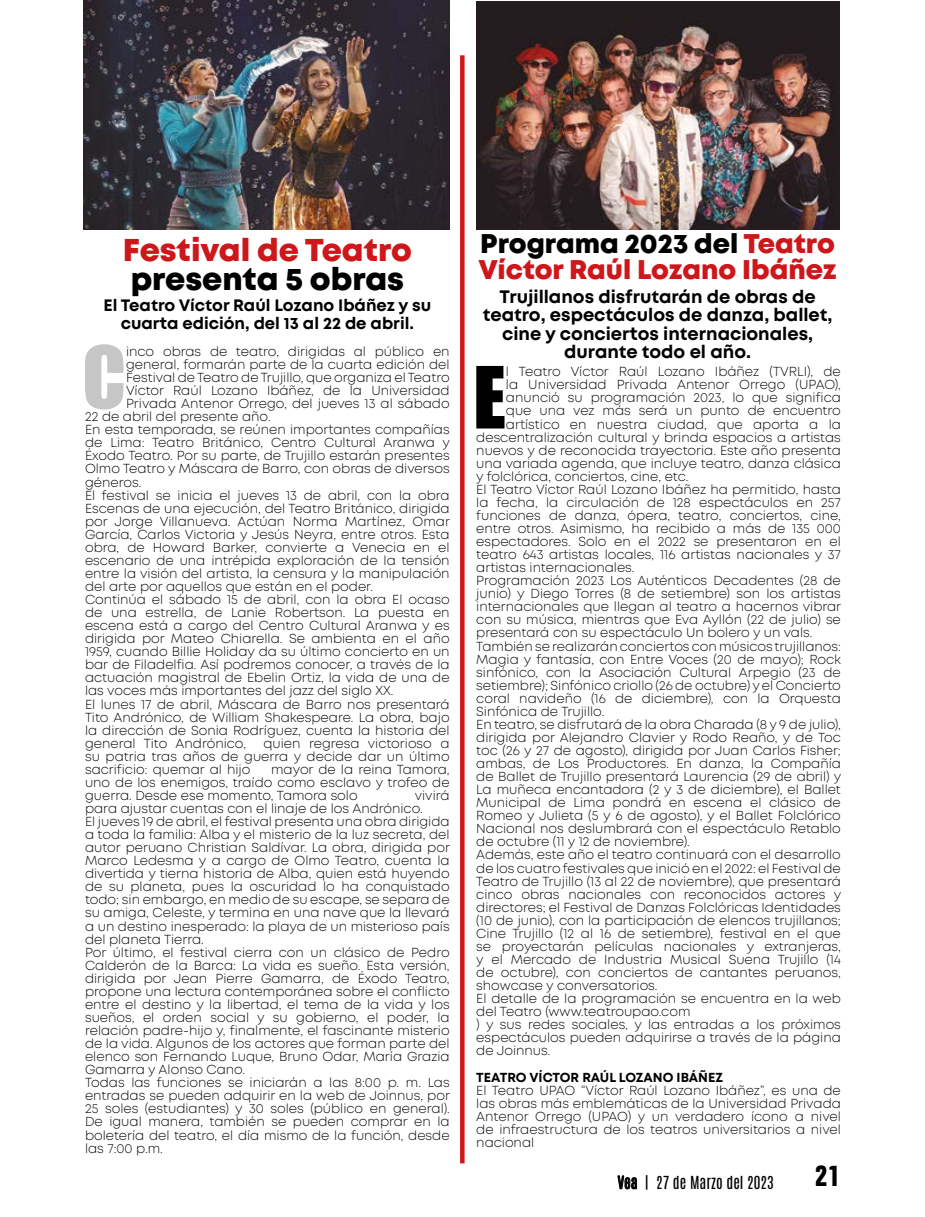
<style>
.page{position:relative;width:925px;height:1217px;background:#fff}
.page>*{position:absolute;margin:0;border:0;box-sizing:border-box;transform-origin:0 0}
.t1{font:79.05px "Impact";color:#c6c6c6}
.t2{font:79.05px "Impact";color:#000}
.t3{font:800 31.5px/28.8px "Mont";color:#cd171a}
.t4{font:700 condensed 30px "Folio BT";color:#000}
.t5{font:800 27px/26.4px "Mont";color:#cd171a}
.t6{font:700 18px/18.6px "Mont";color:#000;text-align:center}
.t7{font:700 16.5px/18px "Mont";color:#000;text-align:center}
.t8{font:15px "Antonio";color:#000}
.t9{font:300 13.05px/13px "Mont";color:#000;text-align:justify}
.t10{font:700 13.05px "Mont";color:#000}
.s1{color:#000}
</style>
<div class="page">
<svg style="left:617px;top:1175px;width:20px;height:14px"></svg>
<svg style="left:460px;top:55px;width:4px;height:1107px;background:#cd1b1e"></svg>
<img style="left:84px;top:0;width:366px;height:229px">
<img style="left:476px;top:1px;width:364px;height:228px">
<p class="t3" style="left:123px;top:236px;width:290px">Festival de Teatro <span class="s1">presenta 5 obras</span></p>
<p class="t7" style="left:103px;top:296px;width:329px">El Teatro Víctor Raúl Lozano Ibáñez y su cuarta edición, del 13 al 22 de abril.</p>
<p class="t1" style="left:82px;top:316px;width:45px">C</p>
<p class="t9" style="left:126px;top:345px;width:325px">inco obras de teatro, dirigidas al público en</p>
<p class="t9" style="left:126px;top:358px;width:325px">general, formarán parte de la cuarta edición del</p>
<p class="t9" style="left:126px;top:371px;width:325px">Festival de Teatro de Trujillo, que organiza el Teatro</p>
<p class="t9" style="left:126px;top:384px;width:325px">Víctor Raúl Lozano Ibáñez, de la Universidad</p>
<p class="t9" style="left:126px;top:397px;width:325px">Privada Antenor Orrego, del jueves 13 al sábado</p>
<p class="t9" style="left:85px;top:410px;width:187px">22 de abril del presente año.</p>
<p class="t9" style="left:85px;top:423px;width:366px">En esta temporada, se reúnen importantes compañías de Lima: Teatro Británico, Centro Cultural Aranwa y Éxodo Teatro. Por su parte, de Trujillo estarán presentes Olmo Teatro y Máscara de Barro, con obras de diversos géneros.</p>
<p class="t9" style="left:85px;top:488px;width:366px">El festival se inicia el jueves 13 de abril, con la obra Escenas de una ejecución, del Teatro Británico, dirigida por Jorge Villanueva. Actúan Norma Martínez, Omar García, Carlos Victoria y Jesús Neyra, entre otros. Esta obra, de Howard Barker, convierte a Venecia en el escenario de una intrépida exploración de la tensión entre la visión del artista, la censura y la manipulación del arte por aquellos que están en el poder.</p>
<p class="t9" style="left:85px;top:593px;width:366px">Continúa el sábado 15 de abril, con la obra El ocaso de una estrella, de Lanie Robertson. La puesta en escena está a cargo del Centro Cultural Aranwa y es dirigida por Mateo Chiarella. Se ambienta en el año 1959, cuando Billie Holiday da su último concierto en un bar de Filadelfia. Así podremos conocer, a través de la actuación magistral de Ebelin Ortiz, la vida de una de las voces más importantes del jazz del siglo XX.</p>
<p class="t9" style="left:85px;top:697px;width:366px">El lunes 17 de abril, Máscara de Barro nos presentará Tito Andrónico, de William Shakespeare. La obra, bajo la dirección de Sonia Rodríguez, cuenta la historia del general Tito Andrónico,</p>
<p class="t9" style="left:85px;top:736px;width:366px;text-indent:178px">quien regresa victorioso a su patria tras años de guerra y decide dar un último sacrificio: quemar al hijo</p>
<p class="t9" style="left:85px;top:762px;width:366px;text-indent:186px">mayor de la reina Tamora, uno de los enemigos, traído como esclavo y trofeo de guerra. Desde ese momento, Tamora solo</p>
<p class="t9" style="left:85px;top:788px;width:366px;text-indent:330px">vivirá para ajustar cuentas con el linaje de los Andrónico.</p>
<p class="t9" style="left:85px;top:814px;width:366px">El jueves 19 de abril, el festival presenta una obra dirigida a toda la familia: Alba y el misterio de la luz secreta, del autor peruano Christian Saldívar. La obra, dirigida por Marco Ledesma y a cargo de Olmo Teatro, cuenta la divertida y tierna historia de Alba, quien está huyendo de su planeta, pues la oscuridad lo ha conquistado todo; sin embargo, en medio de su escape, se separa de su amiga, Celeste, y termina en una nave que la llevará a un destino inesperado: la playa de un misterioso país del planeta Tierra.</p>
<p class="t9" style="left:85px;top:945px;width:366px">Por último, el festival cierra con un clásico de Pedro Calderón de la Barca: La vida es sueño. Esta versión, dirigida por Jean Pierre Gamarra, de Éxodo Teatro, propone una lectura contemporánea sobre el conflicto entre el destino y la libertad, el tema de la vida y los sueños, el orden social y su gobierno, el poder, la relación padre-hijo y, finalmente, el fascinante misterio de la vida. Algunos de los actores que forman parte del elenco son Fernando Luque, Bruno Odar, María Grazia Gamarra y Alonso Cano.</p>
<p class="t9" style="left:85px;top:1075px;width:366px">Todas las funciones se iniciarán a las 8:00 p. m. Las entradas se pueden adquirir en la web de Joinnus, por 25 soles (estudiantes) y 30 soles (público en general).<br>De igual manera, también se pueden comprar en la boletería del teatro, el día mismo de la función, desde las 7:00 p.m.</p>
<p class="t5" style="left:478px;top:230px;width:360px"><span class="s1">Programa 2023 del</span> Teatro<br>Víctor Raúl Lozano Ibáñez</p>
<p class="t6" style="left:483px;top:287px;width:351px">Trujillanos disfrutarán de obras de teatro, espectáculos de danza, ballet, cine y conciertos internacionales, durante todo el año.</p>
<p class="t2" style="left:473px;top:336px;width:34px">E</p>
<p class="t9" style="left:506px;top:365px;width:336px">l Teatro Víctor Raúl Lozano Ibáñez (TVRLI), de</p>
<p class="t9" style="left:506px;top:378px;width:336px">la Universidad Privada Antenor Orrego (UPAO),</p>
<p class="t9" style="left:506px;top:391px;width:336px">anunció su programación 2023, lo que significa</p>
<p class="t9" style="left:506px;top:404px;width:336px">que una vez más será un punto de encuentro</p>
<p class="t9" style="left:506px;top:417px;width:336px">artístico en nuestra ciudad, que aporta a la</p>
<p class="t9" style="left:476px;top:430px;width:366px">descentralización cultural y brinda espacios a artistas</p>
<p class="t9" style="left:476px;top:443px;width:366px">nuevos y de reconocida trayectoria. Este año presenta</p>
<p class="t9" style="left:476px;top:456px;width:366px">una variada agenda, que incluye teatro, danza clásica</p>
<p class="t9" style="left:476px;top:469px;width:214px">y folclórica, conciertos, cine, etc.</p>
<p class="t9" style="left:476px;top:482px;width:366px">El Teatro Víctor Raúl Lozano Ibáñez ha permitido, hasta la fecha, la circulación de 128 espectáculos en 257 funciones de danza, ópera, teatro, conciertos, cine, entre otros. Asimismo, ha recibido a más de 135 000 espectadores. Solo en el 2022 se presentaron en el teatro 643 artistas locales, 116 artistas nacionales y 37 artistas internacionales.</p>
<p class="t9" style="left:476px;top:574px;width:366px">Programación 2023 Los Auténticos Decadentes (28 de junio) y Diego Torres (8 de setiembre) son los artistas internacionales que llegan al teatro a hacernos vibrar con su música, mientras que Eva Ayllón (22 de julio) se presentará con su espectáculo Un bolero y un vals.</p>
<p class="t9" style="left:476px;top:639px;width:366px">También se realizarán conciertos con músicos trujillanos:<br>Magia y fantasía, con Entre Voces (20 de mayo); Rock sinfónico, con la Asociación Cultural Arpegio (23 de setiembre); Sinfónico criollo (26 de octubre) y el Concierto coral navideño (16 de diciembre), con la Orquesta Sinfónica de Trujillo.</p>
<p class="t9" style="left:476px;top:717px;width:366px">En teatro, se disfrutará de la obra Charada (8 y 9 de julio), dirigida por Alejandro Clavier y Rodo Reaño, y de Toc toc (26 y 27 de agosto), dirigida por Juan Carlos Fisher; ambas, de Los Productores. En danza, la Compañía de Ballet de Trujillo presentará Laurencia (29 de abril) y La muñeca encantadora (2 y 3 de diciembre), el Ballet Municipal de Lima pondrá en escena el clásico de Romeo y Julieta (5 y 6 de agosto), y el Ballet Folclórico Nacional nos deslumbrará con el espectáculo Retablo de octubre (11 y 12 de noviembre).</p>
<p class="t9" style="left:476px;top:848px;width:366px">Además, este año el teatro continuará con el desarrollo de los cuatro festivales que inició en el 2022: el Festival de Teatro de Trujillo (13 al 22 de noviembre), que presentará cinco obras nacionales con reconocidos actores y directores; el Festival de Danzas Folclóricas Identidades (10 de junio), con la participación de elencos trujillanos; Cine Trujillo (12 al 16 de setiembre), festival en el que se proyectarán películas nacionales y extranjeras, y el Mercado de Industria Musical Suena Trujillo (14 de octubre), con conciertos de cantantes peruanos, showcase y conversatorios.</p>
<p class="t9" style="left:476px;top:991px;width:366px">El detalle de la programación se encuentra en la web del Teatro (www.teatroupao.com</p>
<p class="t9" style="left:476px;top:1018px;width:366px">) y sus redes sociales, y las entradas a los próximos espectáculos pueden adquirirse a través de la página de Joinnus.</p>
<p class="t10" style="left:476px;top:1068px;width:248px">TEATRO VÍCTOR RAÚL LOZANO IBÁÑEZ</p>
<p class="t9" style="left:476px;top:1083px;width:366px">El Teatro UPAO “Víctor Raúl Lozano Ibáñez”, es una de las obras más emblemáticas de la Universidad Privada Antenor Orrego (UPAO) y un verdadero ícono a nivel de infraestructura de los teatros universitarios a nivel nacional</p>
<p class="t8" style="left:617px;top:1170px;width:158px">Vea | 27 de Marzo del 2023</p>
<p class="t4" style="left:815px;top:1156px;width:28px">21</p>
</div>
